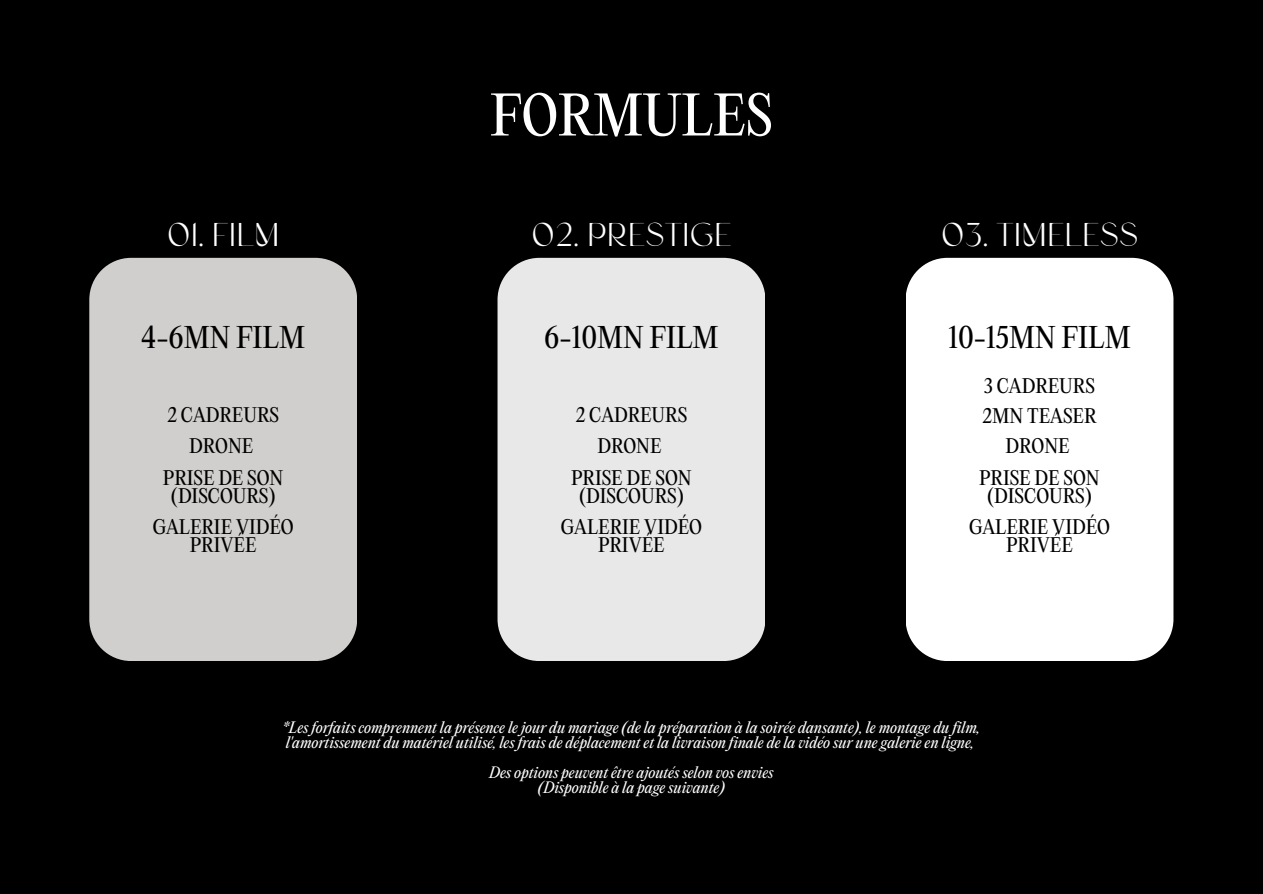
<style>
.page{position:relative;width:1263px;height:894px;background:#fff}
.page>*{position:absolute;margin:0;border:0;box-sizing:border-box;transform-origin:0 0}
.t1{font:52.5px "PP Editorial New";color:#fff}
.t2{font:33px "Ginger";letter-spacing:.045em;color:#fff}
.t3{font:27.45px "PP Editorial New";color:#000}
.t4{font:18.45px/18px "PP Editorial New";color:#000;text-align:center}
.t5{font:italic 14.4px/14.7px "PP Editorial New";color:#fff}
</style>
<div class="page">
<div style="left:0;top:0;width:1263px;height:893px;background:#000"></div>
<div style="left:89px;top:258px;width:268px;height:402px;background:#d0cfcd;border-radius:42px"></div>
<div style="left:497px;top:258px;width:268px;height:402px;background:#e8e8e8;border-radius:42px"></div>
<div style="left:906px;top:258px;width:267px;height:402px;background:#fff;border-radius:42px"></div>
<h1 class="t1" style="left:490px;top:89px;width:284px">FORMULES</h1>
<h2 class="t2" style="left:167px;top:218px;width:113px">01. FILM</h2>
<h4 class="t2" style="left:532px;top:218px;width:200px">02. PRESTIGE</h4>
<h4 class="t2" style="left:941px;top:218px;width:198px">03. TIMELESS</h4>
<h4 class="t3" style="left:141px;top:324px;width:165px">4-6MN FILM</h4>
<h4 class="t4" style="left:167px;top:408px;width:113px">2 CADREURS</h4>
<h3 class="t4" style="left:189px;top:439px;width:66px">DRONE</h3>
<h2 class="t4" style="left:163px;top:470px;width:122px">PRISE DE SON (DISCOURS)</h2>
<h4 class="t4" style="left:153px;top:519px;width:143px">GALERIE VIDÉO<br>PRIVÉE</h4>
<h4 class="t3" style="left:544px;top:324px;width:176px">6-10MN FILM</h4>
<h4 class="t4" style="left:576px;top:408px;width:113px">2 CADREURS</h4>
<h4 class="t4" style="left:597px;top:439px;width:66px">DRONE</h4>
<h3 class="t4" style="left:571px;top:470px;width:122px">PRISE DE SON (DISCOURS)</h3>
<h2 class="t4" style="left:561px;top:519px;width:143px">GALERIE VIDÉO<br>PRIVÉE</h2>
<h4 class="t3" style="left:948px;top:324px;width:184px">10-15MN FILM</h4>
<h4 class="t4" style="left:984px;top:378px;width:112px">3 CADREURS</h4>
<h4 class="t4" style="left:982px;top:408px;width:116px">2MN TEASER</h4>
<h4 class="t4" style="left:1005px;top:439px;width:66px">DRONE</h4>
<h4 class="t4" style="left:979px;top:470px;width:122px">PRISE DE SON (DISCOURS)</h4>
<h3 class="t4" style="left:969px;top:519px;width:143px">GALERIE VIDÉO<br>PRIVÉE</h3>
<p class="t5" style="left:283px;top:721px;width:699px">*Les forfaits comprennent la présence le jour du mariage (de la préparation à la soirée dansante), le montage du film, l'amortissement du matériel utilisé, les frais de déplacement et la livraison finale de la vidéo sur une galerie en ligne,</p>
<p class="t5" style="left:489px;top:766px;width:286px">Des options peuvent être ajoutés selon vos envies</p>
<p class="t5" style="left:538px;top:781px;width:188px">(Disponible à la page suivante)</p>
</div>
